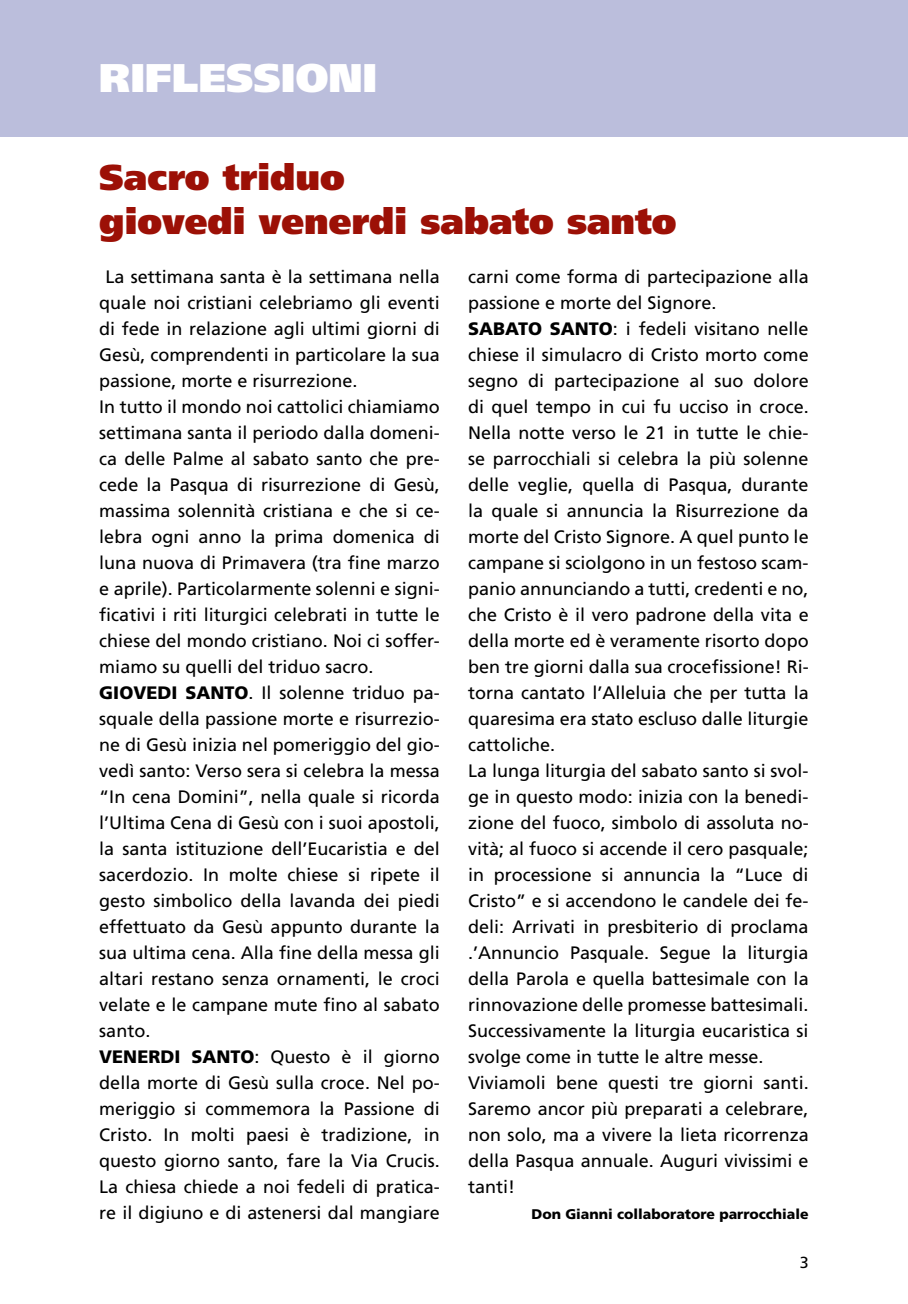
<style>
.page{position:relative;width:908px;height:1304px;background:#fff}
.page>*{position:absolute;margin:0;border:0;box-sizing:border-box;transform-origin:0 0}
.t1{font:900 40px "Frutiger";color:#fff}
.t2{font:900 36px/43.2px "Frutiger";color:#9c1006}
.t3{font:18px/26px "Frutiger";color:#000}
.t4{font:16px "Frutiger";color:#000}
.t5{font:900 14px "Frutiger";color:#000}
.s1{font-weight:900}
</style>
<div class="page">
<div style="left:0;top:0;width:907px;height:136px;background:#bbbedc"></div>
<h1 class="t1" style="left:99px;top:53px;width:279px">riflessioni</h1>
<h2 class="t2" style="left:99px;top:156px;width:578px">Sacro triduo<br>giovedi venerdi sabato santo</h2>
<p class="t3" style="left:99px;top:264px;width:342px;text-indent:6px">La settimana santa è la settimana nella quale noi cristiani celebriamo gli eventi di fede in relazione agli ultimi giorni di Gesù, comprendenti in particolare la sua passione, morte e risurrezione.<br>I n tutto il mondo noi cattolici chiamiamo settimana santa il periodo dalla domeni&shy;ca delle Palme al sabato santo che pre&shy;cede la Pasqua di risurrezione di Gesù, massima solennità cristiana e che si ce&shy;lebra ogni anno la prima domenica di luna nuova di Primavera (tra fine marzo e aprile). Particolarmente solenni e signi&shy;ficativi i riti liturgici celebrati in tutte le chiese del mondo cristiano. Noi ci soffer&shy;miamo su quelli del triduo sacro.<br><span class="s1">GIOVEDI SANTO</span>. I l solenne triduo pa&shy;squale della passione morte e risurrezio&shy;ne di Gesù inizia nel pomeriggio del gio&shy;vedì santo: Verso sera si celebra la messa “I n cena Domini”, nella quale si ricorda l’U ltima Cena di Gesù con i suoi apostoli, la santa istituzione dell’Eucaristia e del sacerdozio. I n molte chiese si ripete il gesto simbolico della lavanda dei piedi effettuato da Gesù appunto durante la sua ultima cena. Alla fine della messa gli altari restano senza ornamenti, le croci velate e le campane mute fino al sabato santo.<br><span class="s1">VENERDI SANTO</span>: Questo è il giorno della morte di Gesù sulla croce. Nel po&shy;meriggio si commemora la Passione di Cristo. I n molti paesi è tradizione, in questo giorno santo, fare la Via Crucis.<br>La chiesa chiede a noi fedeli di pratica&shy;re il digiuno e di astenersi dal mangiare</p>
<p class="t3" style="left:468px;top:264px;width:342px">carni come forma di partecipazione alla passione e morte del Signore.<br><span class="s1">SABATO SANTO</span>: i fedeli visitano nelle chiese il simulacro di Cristo morto come segno di partecipazione al suo dolore di quel tempo in cui fu ucciso in croce.<br>Nella notte verso le 21 in tutte le chie&shy;se parrocchiali si celebra la più solenne delle veglie, quella di Pasqua, durante la quale si annuncia la Risurrezione da morte del Cristo Signore. A quel punto le campane si sciolgono in un festoso scam&shy;panio annunciando a tutti, credenti e no, che Cristo è il vero padrone della vita e della morte ed è veramente risorto dopo ben tre giorni dalla sua crocefissione! Ri&shy;torna cantato l’Alleluia che per tutta la quaresima era stato escluso dalle liturgie cattoliche.<br>La lunga liturgia del sabato santo si svol&shy;ge in questo modo: inizia con la benedi&shy;zione del fuoco, simbolo di assoluta no&shy;vità; al fuoco si accende il cero pasquale; in processione si annuncia la “Luce di Cristo” e si accendono le candele dei fe&shy;deli: Arrivati in presbiterio di proclama .’Annuncio Pasquale. Segue la liturgia della Parola e quella battesimale con la rinnovazione delle promesse battesimali.<br>Successivamente la liturgia eucaristica si svolge come in tutte le altre messe.<br>Viviamoli bene questi tre giorni santi.<br>Saremo ancor più preparati a celebrare, non solo, ma a vivere la lieta ricorrenza della Pasqua annuale. Auguri vivissimi e tanti!</p>
<p class="t5" style="left:531px;top:1206px;width:278px">Don Gianni collaboratore parrocchiale</p>
<p class="t4" style="left:799px;top:1253px;width:10px">3</p>
</div>
